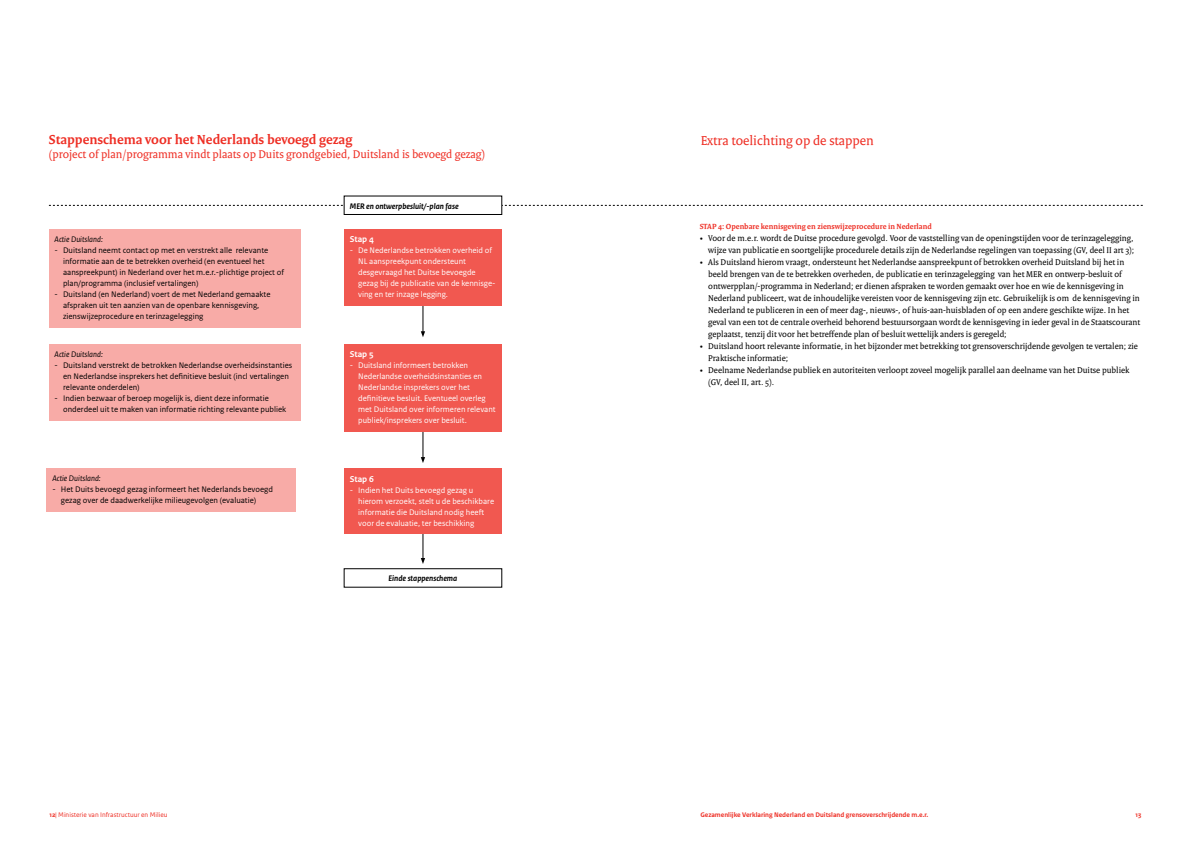
<style>
.page{position:relative;width:1191px;height:842px;background:#fff}
.page>*{position:absolute;margin:0;border:0;box-sizing:border-box;transform-origin:0 0}
.t1{font:700 14px "Rijksoverheid Serif";color:#ee2e24}
.t2{font:14px "Rijksoverheid Serif";color:#ee2e24}
.t3{font:12px "Rijksoverheid Serif";color:#ee2e24}
.t4{font:9px/12px "Rijksoverheid Serif";color:#000}
.t5{font:700 9px "Rijksoverheid Sans Text";color:#fff}
.t6{font:8.5px/11px "Rijksoverheid Sans Text";color:#000}
.t7{font:8.5px/11px "Rijksoverheid Sans Text";color:#fff}
.t8{font:italic 700 8.5px "Rijksoverheid Sans Text";color:#000}
.t9{font:italic 8.5px "Rijksoverheid Sans Text";color:#000}
.t10{font:700 8px "Rijksoverheid Serif";color:#ee2e24}
.t11{font:700 7px "Rijksoverheid Sans Text";color:#ee2e24}
.t12{font:7px "Rijksoverheid Sans Text";color:#ee2e24}
.s1{font-style:italic}
.s2{font-weight:700}
</style>
<div class="page">
<svg style="left:421px;top:306px;width:4px;height:31px"></svg>
<svg style="left:421px;top:534px;width:4px;height:30px"></svg>
<svg style="left:421px;top:432px;width:4px;height:31px"></svg>
<div style="left:47px;top:469px;width:249px;height:43px;background:#f8aba7"></div>
<div style="left:49px;top:344px;width:251px;height:76px;background:#f8aba7"></div>
<div style="left:49px;top:229px;width:251px;height:98px;background:#f8aba7"></div>
<div style="left:344px;top:229px;width:158px;height:77px;background:#f15850"></div>
<div style="left:344px;top:344px;width:158px;height:88px;background:#f15850"></div>
<div style="left:344px;top:469px;width:158px;height:65px;background:#f15850"></div>
<svg style="left:49px;top:205px;width:1093px;height:1px"></svg>
<div style="left:344px;top:196px;width:158px;height:18px;background:#fff"></div>
<div style="left:344px;top:196px;width:158px;height:19px;border:1px solid #000"></div>
<p class="t1" style="left:49px;top:131px;width:305px">Stappenschema voor het Nederlands bevoegd gezag</p>
<p class="t3" style="left:49px;top:147px;width:438px">(project of plan/programma vindt plaats op Duits grondgebied, Duitsland is bevoegd gezag)</p>
<p class="t9" style="left:55px;top:234px;width:50px">Actie Duitsland:</p>
<p class="t6" style="left:63px;top:245px;width:222px;text-indent:-8px"><span class="s1">-</span> Duitsland neemt contact op met en verstrekt alle relevante informatie aan de te betrekken overheid (en eventueel het aanspreekpunt) in Nederland over het m.e.r.-plichtige project of plan/programma (inclusief vertalingen)</p>
<p class="t6" style="left:63px;top:289px;width:209px;text-indent:-8px">- Duitsland (en Nederland) voert de met Nederland gemaakte afspraken uit ten aanzien van de openbare kennisgeving, zienswijzeprocedure en terinzagelegging</p>
<p class="t9" style="left:55px;top:349px;width:50px">Actie Duitsland:</p>
<p class="t6" style="left:63px;top:360px;width:231px;text-indent:-8px">- Duitsland verstrekt de betrokken Nederlandse overheidsinstanties en Nederlandse insprekers het definitieve besluit (incl vertalingen relevante onderdelen)</p>
<p class="t6" style="left:63px;top:393px;width:225px;text-indent:-8px">- Indien bezwaar of beroep mogelijk is, dient deze informatie onderdeel uit te maken van informatie richting relevante publiek</p>
<p class="t9" style="left:52px;top:474px;width:50px">Actie Duitsland:</p>
<p class="t6" style="left:61px;top:484px;width:214px;text-indent:-8px">- Het Duits bevoegd gezag informeert het Nederlands bevoegd gezag over de daadwerkelijke milieugevolgen (evaluatie)</p>
<p class="t8" style="left:350px;top:201px;width:110px">MER en ontwerpbesluit/-plan fase</p>
<p class="t5" style="left:350px;top:234px;width:26px">Stap 4</p>
<p class="t7" style="left:358px;top:245px;width:139px;text-indent:-8px">- De Nederlandse betrokken overheid of NL aanspreekpunt ondersteunt desgevraagd het Duitse bevoegde gezag bij de publicatie van de kennisge&shy;ving en ter inzage legging.</p>
<p class="t5" style="left:350px;top:349px;width:25px">Stap 5</p>
<p class="t7" style="left:358px;top:360px;width:139px;text-indent:-8px">- Duitsland informeert betrokken Nederlandse overheidsinstanties en Nederlandse insprekers over het definitieve besluit. Eventueel overleg met Duitsland over informeren relevant publiek/insprekers over besluit.</p>
<p class="t5" style="left:350px;top:473px;width:26px">Stap 6</p>
<p class="t7" style="left:358px;top:484px;width:137px;text-indent:-8px">- Indien het Duits bevoegd gezag u hierom verzoekt, stelt u de beschikbare informatie die Duitsland nodig heeft voor de evaluatie, ter beschikking</p>
<p class="t8" style="left:388px;top:574px;width:70px">Einde stappenschema</p>
<p class="t2" style="left:700px;top:132px;width:175px">Extra toelichting op de stappen</p>
<p class="t10" style="left:699px;top:222px;width:234px">STAP 4: Openbare kennisgeving en zienswijzeprocedure in Nederland</p>
<p class="t4" style="left:699px;top:232px;width:436px;text-align:right">• Voor de m.e.r. wordt de Duitse procedure gevolgd. Voor de vaststelling van de openingstijden voor de terinzagelegging, wijze van publicatie en soortgelijke procedurele details zijn de Nederlandse regelingen van toepassing (GV, deel II art 3);</p>
<p class="t4" style="left:708px;top:256px;width:433px;text-indent:-9px">• Als Duitsland hierom vraagt, ondersteunt het Nederlandse aanspreekpunt of betrokken overheid Duitsland bij het in beeld brengen van de te betrekken overheden, de publicatie en terinzagelegging van het MER en ontwerp-besluit of ontwerpplan/-programma in Nederland; er dienen afspraken te worden gemaakt over hoe en wie de kennisgeving in Nederland publiceert, wat de inhoudelijke vereisten voor de kennisgeving zijn etc. Gebruikelijk is om de kennisgeving in Nederland te publiceren in een of meer dag-, nieuws-, of huis-aan-huisbladen of op een andere geschikte wijze. In het geval van een tot de centrale overheid behorend bestuursorgaan wordt de kennisgeving in ieder geval in de Staatscourant geplaatst, tenzij dit voor het betreffende plan of besluit wettelijk anders is geregeld;</p>
<p class="t4" style="left:708px;top:340px;width:431px;text-indent:-9px">• Duitsland hoort relevante informatie, in het bijzonder met betrekking tot grensoverschrijdende gevolgen te vertalen; zie<br>Praktische informatie;</p>
<p class="t4" style="left:708px;top:364px;width:423px;text-indent:-9px">• Deelname Nederlandse publiek en autoriteiten verloopt zoveel mogelijk parallel aan deelname van het Duitse publiek (GV, deel II, art. 5).</p>
<p class="t12" style="left:49px;top:811px;width:120px"><span class="s2">12</span>| Ministerie van Infrastructuur en Milieu</p>
<p class="t11" style="left:700px;top:811px;width:229px">Gezamenlijke Verklaring Nederland en Duitsland grensoverschrijdende m.e.r.</p>
<p class="t11" style="left:1135px;top:811px;width:7px">13</p>
</div>
